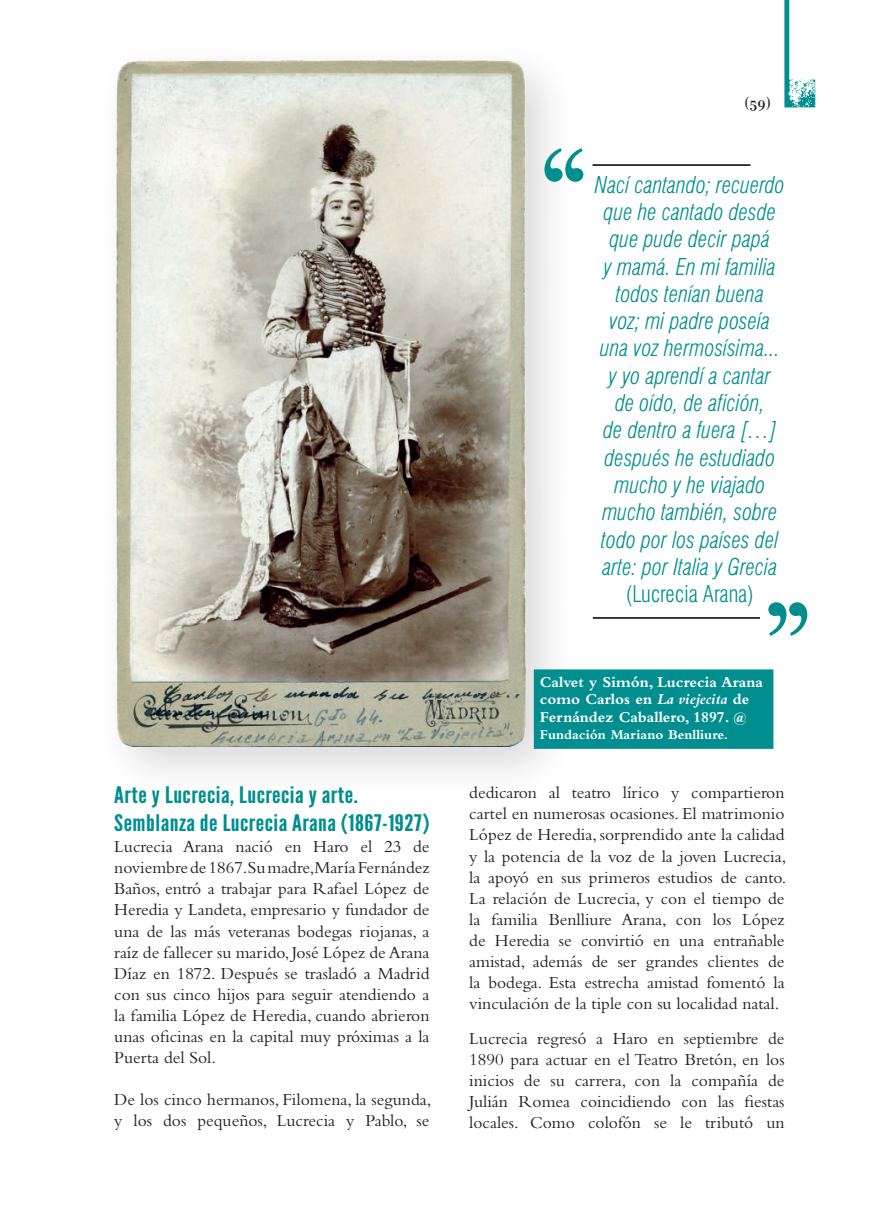
<style>
.page{position:relative;width:874px;height:1221px;background:#fff}
.page>*{position:absolute;margin:0;border:0;box-sizing:border-box;transform-origin:0 0}
.t1{font:italic 300 condensed 22.75px/27.3px "Swiss 721 BT";color:#008e8f;text-align:center}
.t2{font:22.75px/28px "League Gothic";letter-spacing:.02em;color:#008e8f;scale:1.15 1}
.t3{font:300 condensed 22.75px "Swiss 721 BT";color:#008e8f}
.t4{font:17.5px/21px "Bembo Std";color:#231f20;text-align:justify}
.t5{font:700 15.75px/17.5px "Bembo Std";color:#fff}
.t6{font:15.75px "Katrina";color:#231f20}
.t7{font:700 14px "Bembo Std";color:#fff}
.s1{font-style:italic}
.s2{font-size:14px}
</style>
<div class="page">
<div style="left:94px;top:39px;width:483px;height:760px;background:#231f20;opacity:.17"></div>
<img style="left:114px;top:60px;width:411px;height:686px">
<svg style="left:784px;top:0;width:6px;height:107px"></svg>
<img style="left:785px;top:79px;width:29px;height:28px">
<hr style="left:592px;top:164px;width:158px;height:2px;background:#231f20">
<hr style="left:592px;top:617px;width:167px;height:1px;background:#231f20">
<svg style="left:544px;top:148px;width:39px;height:34px"></svg>
<svg style="left:768px;top:602px;width:38px;height:34px"></svg>
<div style="left:533px;top:669px;width:240px;height:79px;background:#008e8f"></div>
<h1 class="t2" style="left:114px;top:781px;width:275px">Arte y Lucrecia, Lucrecia y arte.<br>Semblanza de Lucrecia Arana (1867-1927)</h1>
<p class="t4" style="left:114px;top:836px;width:317px">Lucrecia Arana nació en Haro el 23 de noviembre de 1867.Su madre,María Fernández Baños, entró a trabajar para Rafael López de Heredia y Landeta, empresario y fundador de una de las más veteranas bodegas riojanas, a raíz de fallecer su marido, José López de Arana Díaz en 1872. Después se trasladó a Madrid con sus cinco hijos para seguir atendiendo a la familia López de Heredia, cuando abrieron unas oficinas en la capital muy próximas a la Puerta del Sol.</p>
<p class="t4" style="left:114px;top:1088px;width:318px">De los cinco hermanos, Filomena, la segunda, y los dos pequeños, Lucrecia y Pablo, se</p>
<p class="t6" style="left:744px;top:93px;width:28px">(59)</p>
<p class="t1" style="left:594px;top:171px;width:191px">Nací cantando; recuerdo que he cantado desde que pude decir papá<br>y mamá. En mi familia todos tenían buena<br>voz; mi padre poseía una voz hermosísima... y yo aprendí a cantar<br>de oído, de afición,<br>de dentro a fuera […] después he estudiado mucho y he viajado mucho también, sobre todo por los países del arte: por Italia y Grecia</p>
<h1 class="t3" style="left:625px;top:580px;width:129px">(Lucrecia Arana)</h1>
<p class="t5" style="left:539px;top:673px;width:224px">Calvet y Simón, Lucrecia Arana como Carlos en <span class="s1">La viejecita</span> de<br>Fernández Caballero, 1897. <span class="s2">@</span></p>
<p class="t7" style="left:539px;top:727px;width:190px">Fundación Mariano Benlliure.</p>
<p class="t4" style="left:469px;top:782px;width:318px">dedicaron al teatro lírico y compartieron cartel en numerosas ocasiones. El matrimonio López de Heredia, sorprendido ante la calidad y la potencia de la voz de la joven Lucrecia, la apoyó en sus primeros estudios de canto.<br>La relación de Lucrecia, y con el tiempo de la familia Benlliure Arana, con los López de Heredia se convirtió en una entrañable amistad, además de ser grandes clientes de la bodega. Esta estrecha amistad fomentó la vinculación de la tiple con su localidad natal.</p>
<p class="t4" style="left:469px;top:1027px;width:317px">Lucrecia regresó a Haro en septiembre de 1890 para actuar en el Teatro Bretón, en los inicios de su carrera, con la compañía de Julián Romea coincidiendo con las fiestas locales. Como colofón se le tributó un</p>
</div>
